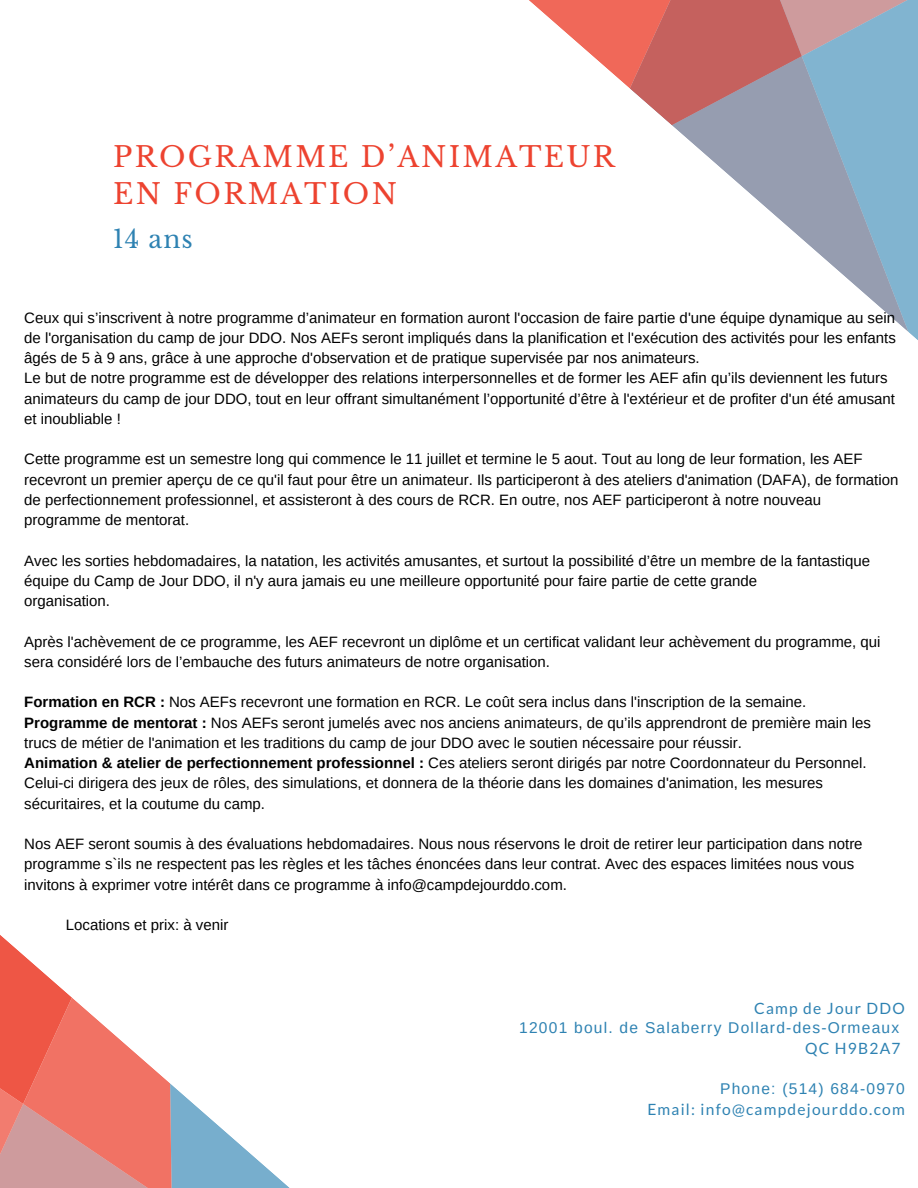
<style>
.page{position:relative;width:918px;height:1188px;background:#fff}
.page>*{position:absolute;margin:0;border:0;box-sizing:border-box;transform-origin:0 0}
.t1{font:28.05px/37px "Libre Baskerville";letter-spacing:.08em;color:#ed4330}
.t2{font:24.9px "Libre Baskerville";color:#2e82b2}
.t3{font:15.6px "Arimo";letter-spacing:.08em;color:#2e82b2}
.t4{font:15.6px "Lato";letter-spacing:.08em;color:#2e82b2}
.t5{font:15px/20.2px "Arimo";color:#000}
.s1{font-weight:700}
</style>
<div class="page">
<svg style="left:717px;top:165px;width:31px;height:27px"></svg>
<svg style="left:748px;top:95px;width:170px;height:245px"></svg>
<svg style="left:637px;top:95px;width:226px;height:70px;fill:#969db0"></svg>
<svg style="left:529px;top:0;width:389px;height:95px;background:#c49295"></svg>
<svg style="left:0;top:935px;width:290px;height:253px"></svg>
<p class="t1" style="left:113px;top:139px;width:503px">PROGRAMME D’ANIMATEUR<br>EN FORMATION</p>
<p class="t2" style="left:113px;top:224px;width:82px">14 ans</p>
<p class="t5" style="left:24px;top:307px;width:873px;text-align:justify">Ceux qui s’inscrivent à notre programme d’animateur en formation auront l'occasion de faire partie d'une équipe dynamique au sein de l'organisation du camp de jour DDO. Nos AEFs seront impliqués dans la planification et l'exécution des activités pour les enfants âgés de 5 à 9 ans, grâce à une approche d'observation et de pratique supervisée par nos animateurs.</p>
<p class="t5" style="left:24px;top:368px;width:872px">Le but de notre programme est de développer des relations interpersonnelles et de former les AEF afin qu’ils deviennent les futurs animateurs du camp de jour DDO, tout en leur offrant simultanément l’opportunité d’être à l'extérieur et de profiter d'un été amusant et inoubliable !</p>
<p class="t5" style="left:24px;top:449px;width:876px">Cette programme est un semestre long qui commence le 11 juillet et termine le 5 aout. Tout au long de leur formation, les AEF recevront un premier aperçu de ce qu'il faut pour être un animateur. Ils participeront à des ateliers d'animation (DAFA), de formation de perfectionnement professionnel, et assisteront à des cours de RCR. En outre, nos AEF participeront à notre nouveau programme de mentorat.</p>
<p class="t5" style="left:24px;top:550px;width:847px">Avec les sorties hebdomadaires, la natation, les activités amusantes, et surtout la possibilité d’être un membre de la fantastique équipe du Camp de Jour DDO, il n'y aura jamais eu une meilleure opportunité pour faire partie de cette grande</p>
<p class="t5" style="left:24px;top:591px;width:87px">organisation.</p>
<p class="t5" style="left:24px;top:631px;width:858px">Après l'achèvement de ce programme, les AEF recevront un diplôme et un certificat validant leur achèvement du programme, qui sera considéré lors de l’embauche des futurs animateurs de notre organisation.</p>
<p class="t5" style="left:24px;top:692px;width:784px"><span class="s1">Formation en RCR :</span> Nos AEFs recevront une formation en RCR. Le coût sera inclus dans l'inscription de la semaine.</p>
<p class="t5" style="left:24px;top:712px;width:848px"><span class="s1">Programme de mentorat :</span> Nos AEFs seront jumelés avec nos anciens animateurs, de qu’ils apprendront de première main les trucs de métier de l'animation et les traditions du camp de jour DDO avec le soutien nécessaire pour réussir.</p>
<p class="t5" style="left:24px;top:753px;width:844px"><span class="s1">Animation &amp; atelier de perfectionnement professionnel :</span> Ces ateliers seront dirigés par notre Coordonnateur du Personnel.<br>Celui-ci dirigera des jeux de rôles, des simulations, et donnera de la théorie dans les domaines d'animation, les mesures sécuritaires, et la coutume du camp.</p>
<p class="t5" style="left:24px;top:834px;width:840px">Nos AEF seront soumis à des évaluations hebdomadaires. Nous nous réservons le droit de retirer leur participation dans notre programme s`ils ne respectent pas les règles et les tâches énoncées dans leur contrat. Avec des espaces limitées nous vous invitons à exprimer votre intérêt dans ce programme à info@campdejourddo.com.</p>
<p class="t5" style="left:66px;top:915px;width:164px">Locations et prix: à venir</p>
<p class="t4" style="left:754px;top:999px;width:152px">Camp de Jour DDO</p>
<p class="t3" style="left:519px;top:1019px;width:382px">12001 boul. de Salaberry Dollard-des-Ormeaux</p>
<p class="t4" style="left:805px;top:1039px;width:97px">QC H9B2A7</p>
<p class="t3" style="left:720px;top:1079px;width:186px">Phone: (514) 684-0970</p>
<p class="t4" style="left:647px;top:1099px;width:259px">Email: info@campdejourddo.com</p>
</div>
